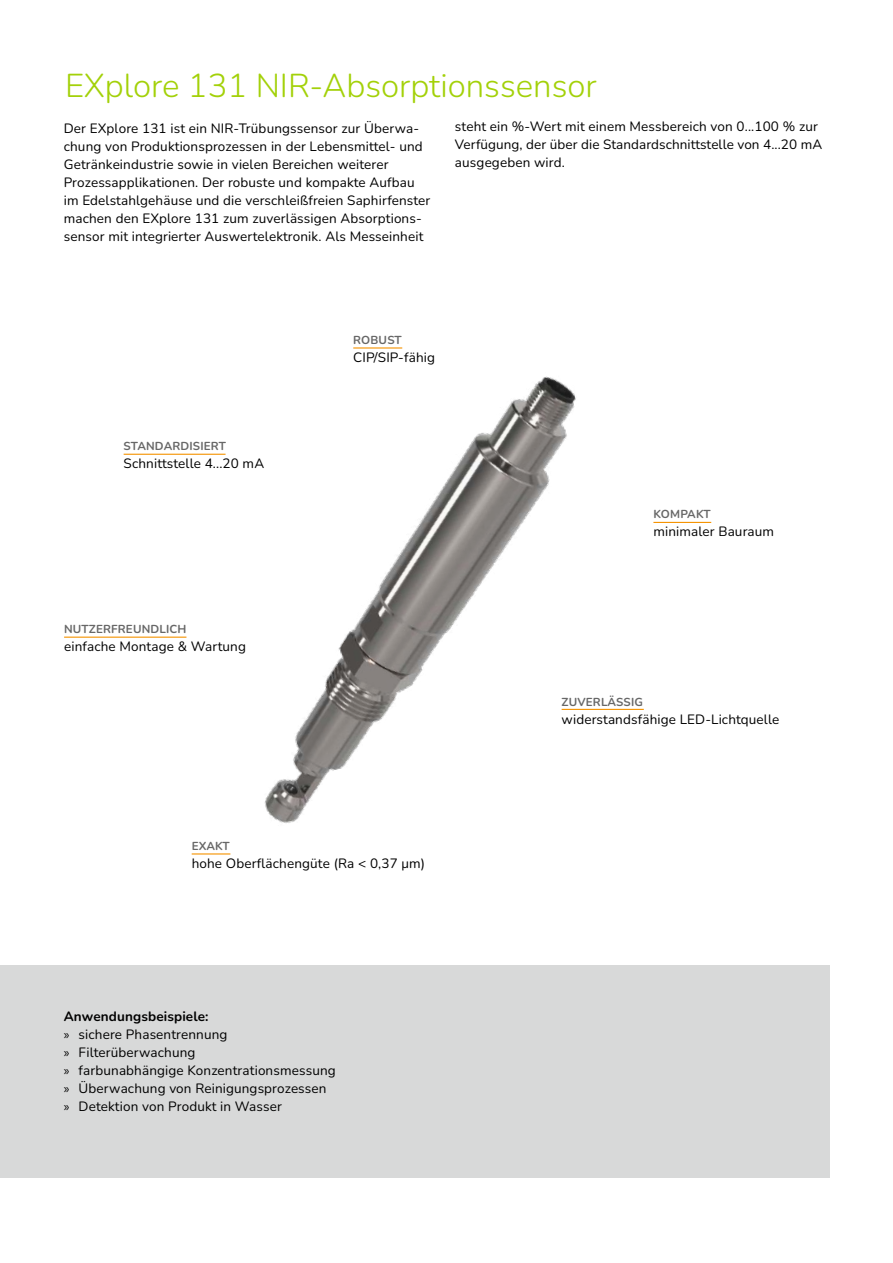
<style>
.page{position:relative;width:893px;height:1263px;background:#fff}
.page>*{position:absolute;margin:0;border:0;box-sizing:border-box;transform-origin:0 0}
.t1{font:300 33px "Nunito";color:#a3d109}
.t2{font:13.5px/18px "Nunito";letter-spacing:.01em;color:#000}
.t3{font:700 11.55px "Nunito";letter-spacing:.015em;color:#676767}
.s1{font-weight:700}
.s2{font-family:"Myriad Pro"}
</style>
<div class="page">
<hr style="left:892px;top:965px;width:1px;height:213px;background:#d8d9d9">
<div style="left:0;top:965px;width:829px;height:213px;background:#d8d9d9"></div>
<hr style="left:64px;top:637px;width:122px;height:1px;background:#f59300">
<img style="left:73px;top:347px;width:639px;height:508px">
<h1 class="t1" style="left:65px;top:63px;width:533px">EXplore 131 NIR-Absorptionssensor</h1>
<p class="t2" style="left:64px;top:119px;width:368px">Der EXplore 131 ist ein NIR-Trübungssensor zur Überwa&shy;chung von Produktionsprozessen in der Lebensmittel- und Getränkeindustrie sowie in vielen Bereichen weiterer Prozessapplikationen. Der robuste und kompakte Aufbau im Edelstahlgehäuse und die verschleißfreien Saphirfenster machen den EXplore 131 zum zuverlässigen Absorptions&shy;sensor mit integrierter Auswertelektronik. Als Messeinheit</p>
<p class="t2" style="left:455px;top:117px;width:369px">steht ein %-Wert mit einem Messbereich von 0...100 % zur<br>Verfügung, der über die Standardschnittstelle von 4...20 mA ausgegeben wird.</p>
<p class="t3" style="left:124px;top:438px;width:104px">STANDARDISIERT</p>
<p class="t2" style="left:124px;top:454px;width:142px">Schnittstelle 4...20 mA</p>
<p class="t3" style="left:64px;top:621px;width:124px">NUTZERFREUNDLICH</p>
<p class="t2" style="left:64px;top:637px;width:183px">einfache Montage &amp; Wartung</p>
<p class="t3" style="left:353px;top:332px;width:50px">ROBUST</p>
<p class="t2" style="left:353px;top:348px;width:83px">CIP/SIP-fähig</p>
<p class="t3" style="left:192px;top:838px;width:40px">EXAKT</p>
<p class="t2" style="left:192px;top:854px;width:235px">hohe Oberflächengüte (Ra &lt; 0,37 μm)</p>
<p class="t2" style="left:64px;top:1007px;width:273px"><span class="s1">Anwendungsbeispiele:<br></span><span class="s2">»</span> sichere Phasentrennung<br><span class="s2">»</span> Filterüberwachung<br><span class="s2">»</span> farbunabhängige Konzentrationsmessung <span class="s2">»</span> Überwachung von Reinigungsprozessen<br><span class="s2">»</span> Detektion von Produkt in Wasser</p>
<p class="t3" style="left:653px;top:506px;width:59px">KOMPAKT</p>
<p class="t2" style="left:653px;top:522px;width:122px">minimaler Bauraum</p>
<p class="t3" style="left:562px;top:694px;width:83px">ZUVERLÄSSIG</p>
<p class="t2" style="left:562px;top:709px;width:219px">widerstandsfähige LED-Lichtquelle</p>
</div>
